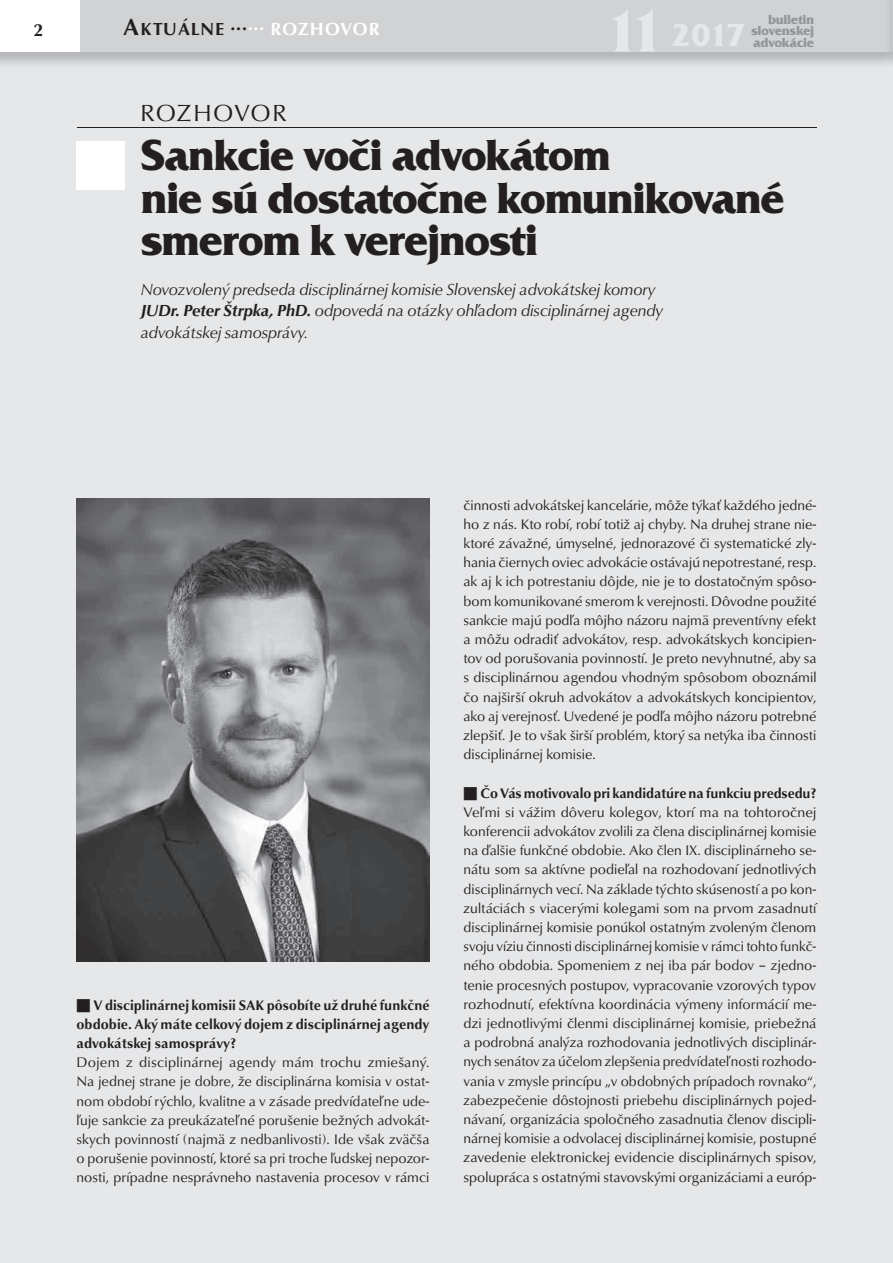
<style>
.page{position:relative;width:893px;height:1263px;background:#e6e7e9}
.page>*{position:absolute;margin:0;border:0;box-sizing:border-box;transform-origin:0 0}
.t1{font:700 45px/42.8px "Friz Qua Itc TEE";letter-spacing:-.035em;color:#231f20}
.t2{font:700 33px "Friz Qua Itc TEE";color:#e6e7e9}
.t3{font:24px "URW Classico TEE";letter-spacing:.035em;color:#231f20}
.t4{font:700 18px "URW Classico TEE";letter-spacing:.05em;color:#fff}
.t5{font:700 18px "URW Classico TEE";color:#231f20}
.t6{font:italic 16.5px/21.6px "URW Classico TEE";color:#231f20}
.t7{font:14.25px/19.2px "URW Classico TEE";letter-spacing:.005em;color:#231f20;text-align:justify}
.t8{font:700 14.25px/19.2px "URW Classico TEE";color:#231f20;text-align:justify}
.t9{font:700 13.5px/11.2px "Friz Qua Itc TEE";letter-spacing:-.025em;color:#939598;text-align:right}
.s1{font-size:60px}
.s2{font-size:24px;color:#231f20}
.s3{color:#231f20}
.s4{font-weight:700}
</style>
<div class="page">
<div style="left:0;top:0;width:893px;height:52px;background:#d1d2d4"></div>
<div style="left:0;top:0;width:79px;height:52px;background:#fff"></div>
<div style="left:76px;top:141px;width:49px;height:49px;background:#fff"></div>
<hr style="left:77px;top:127px;width:740px;height:1px;background:#231f20">
<img style="left:76px;top:499px;width:353px;height:463px">
<h2 class="t2" style="left:604px;top:23px;width:143px"><span class="s1">11</span> 2017</h2>
<p class="t5" style="left:33px;top:22px;width:12px">2</p>
<p class="t9" style="left:751px;top:15px;width:65px">bulletin slovenskej</p>
<p class="t4" style="left:123px;top:22px;width:258px"><span class="s2">A</span><span class="s3">KTUÁLNE </span><sup>...</sup>... ROZHOVOR</p>
<p class="t9" style="left:753px;top:38px;width:63px">advokácie</p>
<h3 class="t3" style="left:140px;top:104px;width:148px">ROZHOVOR</h3>
<h1 class="t1" style="left:141px;top:138px;width:646px">Sankcie voči advokátom<br>nie sú dostatočne komunikované smerom k verejnosti</h1>
<p class="t6" style="left:141px;top:280px;width:524px">Novozvolený predseda disciplinárnej komisie Slovenskej advokátskej komory<br><span class="s4">JUDr. Peter Štrpka, PhD.</span> odpovedá na otázky ohľadom disciplinárnej agendy advokátskej samosprávy.</p>
<p class="t8" style="left:77px;top:997px;width:355px">■ V disciplinárnej komisii SAK pôsobíte už druhé funkčné obdobie. Aký máte celkový dojem z disciplinárnej agendy advokátskej samosprávy?</p>
<p class="t7" style="left:77px;top:1054px;width:354px">Dojem z disciplinárnej agendy mám trochu zmiešaný.<br>Na jednej strane je dobre, že disciplinárna komisia v ostat&shy;nom období rýchlo, kvalitne a v zásade predvídateľne ude&shy;ľuje sankcie za preukázateľné porušenie bežných advokát&shy;skych povinností (najmä z nedbanlivosti). Ide však zväčša o porušenie povinností, ktoré sa pri troche ľudskej nepozor&shy;nosti, prípadne nesprávneho nastavenia procesov v rámci</p>
<p class="t7" style="left:463px;top:497px;width:354px">činnosti advokátskej kancelárie, môže týkať každého jedné&shy;ho z nás. Kto robí, robí totiž aj chyby. Na druhej strane nie&shy;ktoré závažné, úmyselné, jednorazové či systematické zly&shy;hania čiernych oviec advokácie ostávajú nepotrestané, resp. ak aj k ich potrestaniu dôjde, nie je to dostatočným spôso&shy;bom komunikované smerom k verejnosti. Dôvodne použité sankcie majú podľa môjho názoru najmä preventívny efekt a môžu odradiť advokátov, resp. advokátskych koncipien&shy;tov od porušovania povinností. Je preto nevyhnutné, aby sa s disciplinárnou agendou vhodným spôsobom oboznámil čo najširší okruh advokátov a advokátskych koncipientov, ako aj verejnosť. Uvedené je podľa môjho názoru potrebné zlepšiť. Je to však širší problém, ktorý sa netýka iba činnosti disciplinárnej komisie.</p>
<p class="t7" style="left:463px;top:785px;width:355px">■ <span class="s4">Čo Vás motivovalo pri kandidatúre na funkciu predsedu?<br></span>Veľmi si vážim dôveru kolegov, ktorí ma na tohtoročnej konferencii advokátov zvolili za člena disciplinárnej komisie na ďalšie funkčné obdobie. Ako člen IX. disciplinárneho se&shy;nátu som sa aktívne podieľal na rozhodovaní jednotlivých disciplinárnych vecí. Na základe týchto skúseností a po kon&shy;zultáciách s viacerými kolegami som na prvom zasadnutí disciplinárnej komisie ponúkol ostatným zvoleným členom svoju víziu činnosti disciplinárnej komisie v rámci tohto funkč&shy;ného obdobia. Spomeniem z nej iba pár bodov – zjedno&shy;tenie procesných postupov, vypracovanie vzorových typov rozhodnutí, efektívna koordinácia výmeny informácií me&shy;dzi jednotlivými členmi disciplinárnej komisie, priebežná a podrobná analýza rozhodovania jednotlivých disciplinár&shy;nych senátov za účelom zlepšenia predvídateľnosti rozhodo&shy;vania v zmysle princípu „v obdobných prípadoch rovnako“, zabezpečenie dôstojnosti priebehu disciplinárnych pojed&shy;návaní, organizácia spoločného zasadnutia členov discipli&shy;nárnej komisie a odvolacej disciplinárnej komisie, postupné zavedenie elektronickej evidencie disciplinárnych spisov, spolupráca s ostatnými stavovskými organizáciami a európ-</p>
</div>
